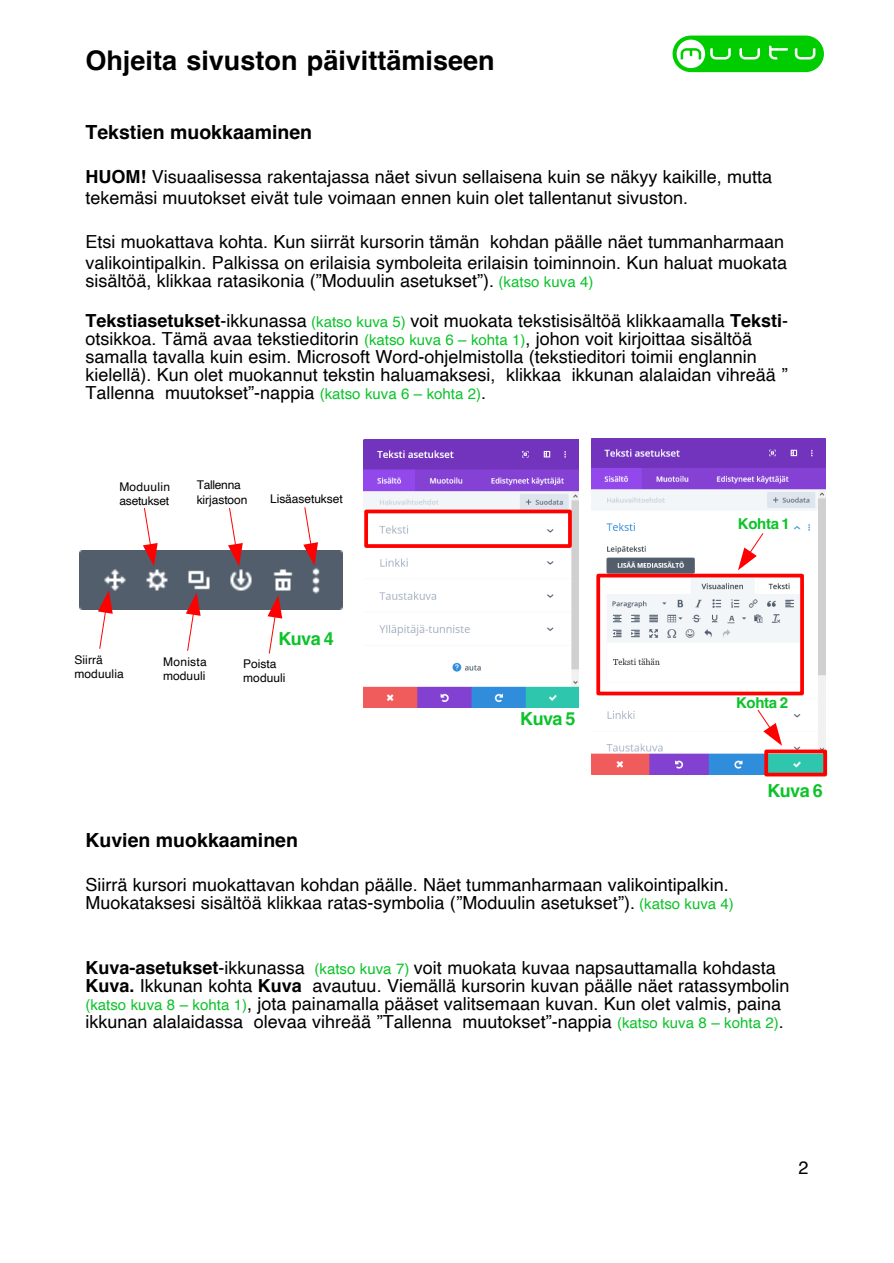
<style>
.page{position:relative;width:894px;height:1263px;background:#fff}
.page>*{position:absolute;margin:0;border:0;box-sizing:border-box;transform-origin:0 0}
.t1{font:700 27px "Helvetica";color:#000}
.t2{font:700 19.5px "Helvetica";color:#000}
.t3{font:18px/18px "Helvetica";color:#000}
.t4{font:700 18px "Helvetica";letter-spacing:-.03em;color:#0cc32a}
.t5{font:700 15px "Helvetica";letter-spacing:-.02em;color:#0cc32a}
.t6{font:12px/14.4px "Helvetica";letter-spacing:-.005em;color:#000}
.t7{font:12px/14.4px "Helvetica";letter-spacing:.015em;color:#000}
.s1{font-weight:700}
.s2{font-size:15px;color:#0cc32a}
</style>
<div class="page">
<img style="left:363px;top:440px;width:215px;height:267px">
<img style="left:591px;top:438px;width:234px;height:337px">
<svg style="left:672px;top:36px;width:151px;height:36px"></svg>
<img style="left:79px;top:550px;width:263px;height:60px">
<svg style="left:98px;top:590px;width:15px;height:59px"></svg>
<svg style="left:186px;top:592px;width:14px;height:59px"></svg>
<svg style="left:267px;top:595px;width:15px;height:59px"></svg>
<svg style="left:143px;top:508px;width:15px;height:58px"></svg>
<svg style="left:228px;top:508px;width:15px;height:58px"></svg>
<svg style="left:303px;top:507px;width:15px;height:59px"></svg>
<div style="left:364px;top:510px;width:207px;height:38px;border:4px solid #f00"></div>
<div style="left:596px;top:574px;width:207px;height:121px;border:4px solid #f00"></div>
<div style="left:764px;top:749px;width:62px;height:27px;border:4px solid #f00"></div>
<svg style="left:737px;top:533px;width:26px;height:37px"></svg>
<svg style="left:757px;top:710px;width:24px;height:36px"></svg>
<h1 class="t1" style="left:85px;top:50px;width:410px">Ohjeita sivuston päivittämiseen</h1>
<p class="t2" style="left:85px;top:124px;width:228px">Tekstien muokkaaminen</p>
<p class="t3" style="left:85px;top:167px;width:688px;line-height:21.6px"><span class="s1">HUOM!</span> Visuaalisessa rakentajassa näet sivun sellaisena kuin se näkyy kaikille, mutta tekemäsi muutokset eivät tule voimaan ennen kuin olet tallentanut sivuston.</p>
<p class="t3" style="left:85px;top:232px;width:703px;line-height:21.6px">Etsi muokattava kohta. Kun siirrät kursorin tämän kohdan päälle näet tummanharmaan valikointipalkin. Palkissa on erilaisia symboleita erilaisin toiminnoin. Kun haluat muokata</p>
<p class="t3" style="left:85px;top:273px;width:509px">sisältöä, klikkaa ratasikonia (”Moduulin asetukset”). <span class="s2">(katso kuva 4)</span></p>
<p class="t3" style="left:85px;top:313px;width:703px"><span class="s1">Tekstiasetukset</span>-ikkunassa <span class="s2">(katso kuva 5)</span> voit muokata tekstisisältöä klikkaamalla <span class="s1">Teksti&shy;</span>otsikkoa. Tämä avaa tekstieditorin <span class="s2">(katso kuva 6 – kohta 1)</span>, johon voit kirjoittaa sisältöä samalla tavalla kuin esim. Microsoft Word-ohjelmistolla (tekstieditori toimii englannin kielellä). Kun olet muokannut tekstin haluamaksesi, klikkaa ikkunan alalaidan vihreää ” Tallenna muutokset”-nappia <span class="s2">(katso kuva 6 – kohta 2)</span>.</p>
<p class="t6" style="left:119px;top:480px;width:52px">Moduulin asetukset</p>
<p class="t6" style="left:197px;top:479px;width:52px">Tallenna kirjastoon</p>
<p class="t6" style="left:270px;top:492px;width:74px">Lisäasetukset</p>
<p class="t4" style="left:278px;top:632px;width:57px">Kuva 4</p>
<p class="t6" style="left:74px;top:653px;width:51px">Siirrä moduulia</p>
<p class="t7" style="left:163px;top:655px;width:45px">Monista moduuli</p>
<p class="t6" style="left:243px;top:657px;width:44px">Poista moduuli</p>
<p class="t4" style="left:520px;top:711px;width:57px">Kuva 5</p>
<p class="t5" style="left:737px;top:518px;width:53px">Kohta 1</p>
<p class="t5" style="left:735px;top:697px;width:54px">Kohta 2</p>
<p class="t4" style="left:767px;top:784px;width:57px">Kuva 6</p>
<p class="t2" style="left:85px;top:832px;width:214px">Kuvien muokkaaminen</p>
<p class="t3" style="left:85px;top:877px;width:649px">Siirrä kursori muokattavan kohdan päälle. Näet tummanharmaan valikointipalkin.<br>Muokataksesi sisältöä klikkaa ratas-symbolia (”Moduulin asetukset”). <span class="s2">(katso kuva 4)</span></p>
<p class="t3" style="left:85px;top:960px;width:705px"><span class="s1">Kuva-asetukset</span>-ikkunassa <span class="s2">(katso kuva 7)</span> voit muokata kuvaa napsauttamalla kohdasta <span class="s1">Kuva.</span> Ikkunan kohta <span class="s1">Kuva</span> avautuu. Viemällä kursorin kuvan päälle näet ratassymbolin <span class="s2">(katso kuva 8 – kohta 1)</span>, jota painamalla pääset valitsemaan kuvan. Kun olet valmis, paina ikkunan alalaidassa olevaa vihreää ”Tallenna muutokset”-nappia <span class="s2">(katso kuva 8 – kohta 2)</span>.</p>
<p class="t3" style="left:798px;top:1160px;width:12px">2</p>
</div>
